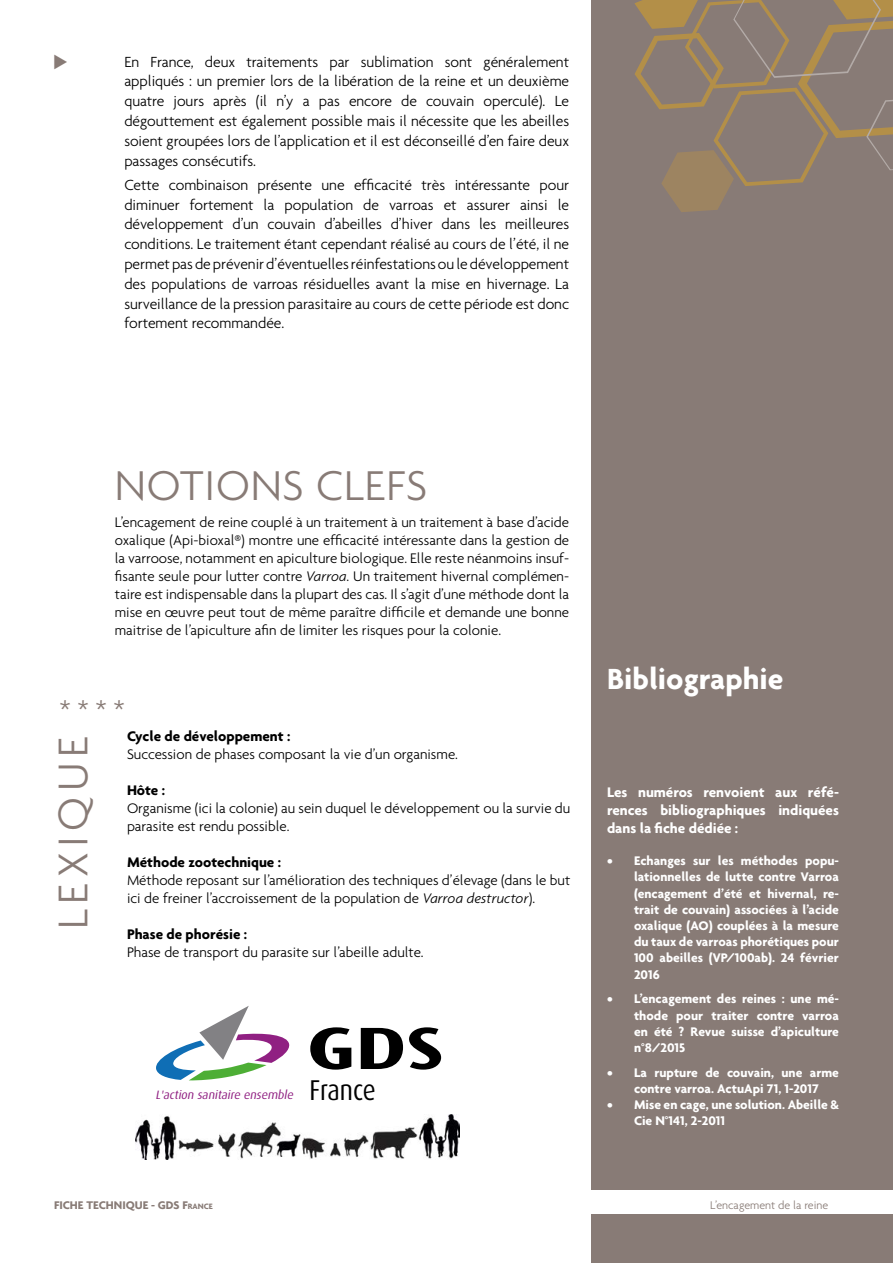
<style>
.page{position:relative;width:893px;height:1263px;background:#fff}
.page>*{position:absolute;margin:0;border:0;box-sizing:border-box;transform-origin:0 0}
.t1{font:300 45px "Agenda";letter-spacing:.02em;color:#887b76}
.t2{font:300 45px "Agenda";letter-spacing:.12em;color:#887b76}
.t3{font:700 31.5px "Agenda";color:#fff}
.t4{font:28.65px "Dax";letter-spacing:-.01em;color:#000;scale:.87 1}
.t5{font:300 26.25px "Agenda";color:#887b76}
.t6{font:300 15.9px/19.8px "Agenda";letter-spacing:-.005em;color:#000;text-align:justify}
.t7{font:300 15px/18px "Agenda";color:#000}
.t8{font:700 15px/18px "Agenda";color:#fff;text-align:justify}
.t9{font:700 15px "Agenda";color:#000}
.t10{font:700 13.5px/16.2px "Agenda";color:#fff;text-align:justify}
.t11{font:italic 12.15px "Dax";color:#902082}
.t12{font:700 12px "Agenda";color:#887b76}
.t13{font:300 12px "Agenda";color:#887b76}
.s1{font-style:italic}
.s2{font-style:inherit}
.s3{font-size:8.4px}
</style>
<div class="page">
<div style="left:591px;top:0;width:302px;height:1263px;background:#887b76"></div>
<svg style="left:310px;top:1027px;width:41px;height:42px"></svg>
<svg style="left:361px;top:1028px;width:42px;height:41px"></svg>
<svg style="left:409px;top:1027px;width:32px;height:42px"></svg>
<svg style="left:156px;top:1006px;width:134px;height:74px"></svg>
<img style="left:135px;top:1115px;width:324px;height:44px">
<div style="left:0;top:1191px;width:893px;height:23px;background:#fff"></div>
<svg style="left:634px;top:0;width:259px;height:212px"></svg>
<p class="t6" style="left:124px;top:51px;width:446px">En France, deux traitements par sublimation sont généralement appliqués : un premier lors de la libération de la reine et un deuxième quatre jours après (il n’y a pas encore de couvain operculé). Le dégouttement est également possible mais il nécessite que les abeilles soient groupées lors de l’application et il est déconseillé d’en faire deux passages consécutifs.</p>
<p class="t6" style="left:124px;top:174px;width:446px">Cette combinaison présente une efficacité très intéressante pour diminuer fortement la population de varroas et assurer ainsi le développement d’un couvain d’abeilles d’hiver dans les meilleures conditions. Le traitement étant cependant réalisé au cours de l’été, il ne permet pas de prévenir d’éventuelles réinfestations ou le développement des populations de varroas résiduelles avant la mise en hivernage. La surveillance de la pression parasitaire au cours de cette période est donc fortement recommandée.</p>
<h1 class="t1" style="left:115px;top:459px;width:314px">NOTIONS CLEFS</h1>
<p class="t7" style="left:115px;top:513px;width:456px;text-align:justify">L’encagement de reine couplé à un traitement à un traitement à base d’acide oxalique (Api-bioxal®) montre une efficacité intéressante dans la gestion de la varroose, notamment en apiculture biologique. Elle reste néanmoins insuf&shy;fisante seule pour lutter contre <span class="s1">Varroa</span>. Un traitement hivernal complémen&shy;taire est indispensable dans la plupart des cas. Il s’agit d’une méthode dont la mise en œuvre peut tout de même paraître difficile et demande une bonne maitrise de l’apiculture afin de limiter les risques pour la colonie.</p>
<h3 class="t5" style="left:60px;top:694px;width:66px">* * * *</h3>
<h1 class="t2" style="left:47px;top:929px;width:194px;rotate:-90deg">LEXIQUE</h1>
<p class="t9" style="left:127px;top:727px;width:165px">Cycle de développement :</p>
<p class="t7" style="left:127px;top:745px;width:333px">Succession de phases composant la vie d’un organisme.</p>
<p class="t9" style="left:127px;top:781px;width:40px">Hôte :</p>
<p class="t7" style="left:127px;top:799px;width:445px">Organisme (ici la colonie) au sein duquel le développement ou la survie du parasite est rendu possible.</p>
<p class="t9" style="left:127px;top:853px;width:156px">Méthode zootechnique :</p>
<p class="t7" style="left:127px;top:871px;width:445px">Méthode reposant sur l’amélioration des techniques d’élevage (dans le but ici de freiner l’accroissement de la population de <span class="s1">Varroa destructor</span>).</p>
<p class="t9" style="left:127px;top:925px;width:122px">Phase de phorésie :</p>
<p class="t7" style="left:127px;top:943px;width:298px">Phase de transport du parasite sur l’abeille adulte.</p>
<p class="t11" style="left:155px;top:1088px;width:142px">L'action sanitaire ensemble</p>
<h3 class="t4" style="left:310px;top:1074px;width:78px">France</h3>
<h2 class="t3" style="left:607px;top:660px;width:178px">Bibliographie</h2>
<p class="t8" style="left:607px;top:782px;width:233px">Les numéros renvoient aux réfé&shy;rences bibliographiques indiquées dans la fiche dédiée :</p>
<p class="t10" style="left:634px;top:852px;width:206px;text-indent:-27px">• Echanges sur les méthodes popu&shy;lationnelles de lutte contre Varroa (encagement d’été et hivernal, re&shy;trait de couvain) associées à l’acide oxalique (AO) couplées à la mesure du taux de varroas phorétiques pour 100 abeilles (VP/100ab). 24 février 2016</p>
<p class="t10" style="left:634px;top:990px;width:206px;text-indent:-27px">• L’encagement des reines : une mé&shy;thode pour traiter contre varroa en été ? Revue suisse d’apiculture n°8/2015</p>
<p class="t10" style="left:607px;top:1064px;width:233px;text-align:center">• La rupture de couvain, une arme contre varroa. ActuApi 71, 1-2017</p>
<p class="t10" style="left:634px;top:1096px;width:206px;text-indent:-27px">• Mise en cage, une solution. Abeille &amp;<br>Cie N°141, 2-2011</p>
<p class="t12" style="left:54px;top:1198px;width:160px">FICHE TECHNIQUE <span class="s2">- GDS F</span><span class="s3">RANCE</span></p>
<p class="t13" style="left:710px;top:1198px;width:120px">L’encagement de la reine</p>
</div>
